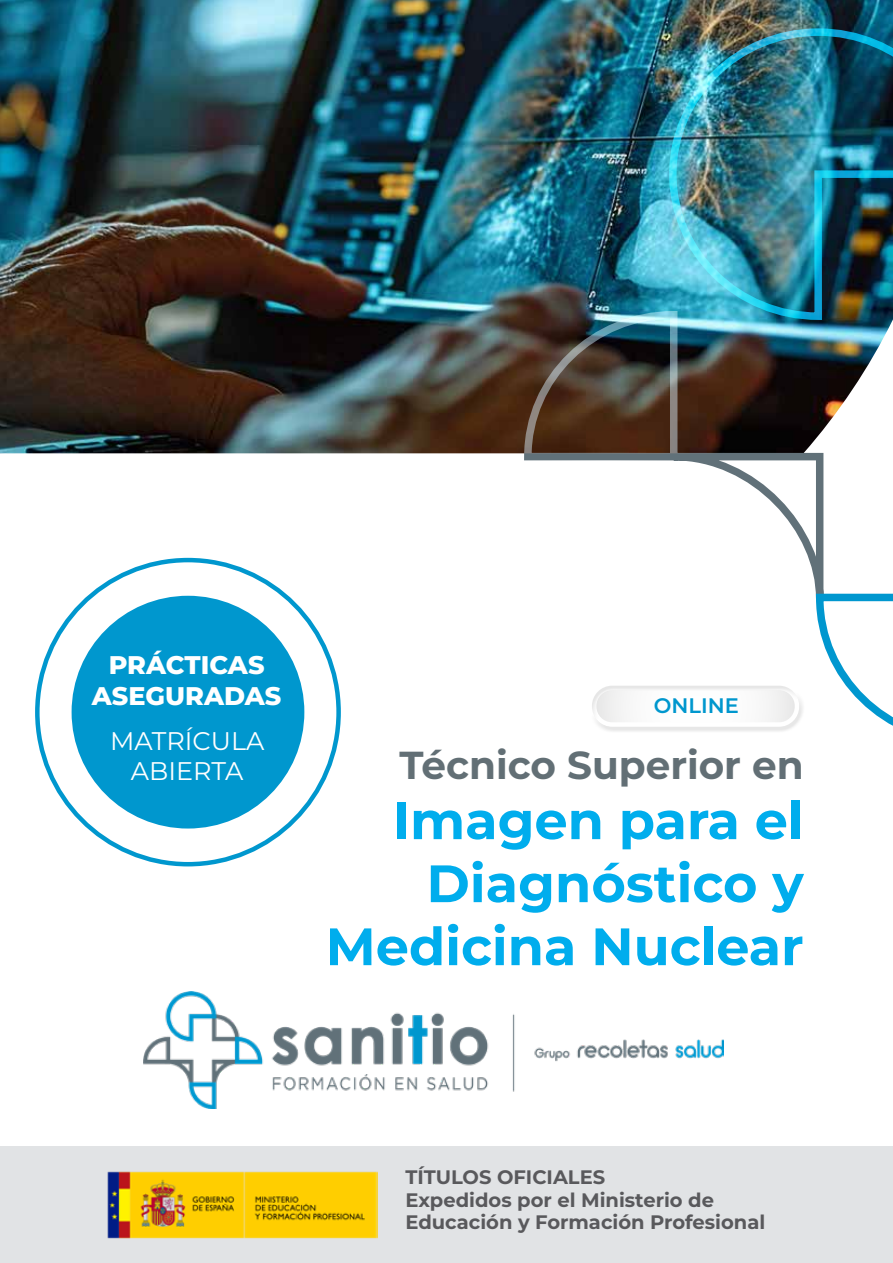
<style>
.page{position:relative;width:893px;height:1263px;background:#fff}
.page>*{position:absolute;margin:0;border:0;box-sizing:border-box;transform-origin:0 0}
.t1{font:700 52.5px/63px "Montserrat";color:#00aded;text-align:right}
.t2{font:700 39px "Montserrat";color:#626f75}
.t3{font:800 25.5px/30.6px "Montserrat";color:#fff;text-align:center}
.t4{font:25.5px/30.6px "Montserrat";color:#fff;text-align:center}
.t5{font:600 21px "Montserrat";color:#0097ce}
.t6{font:700 19.5px/22.5px "Montserrat";color:#59595c}
</style>
<div class="page">
<div style="left:591px;top:693px;width:214px;height:40px;background:#fff;opacity:.75"></div>
<div style="left:586px;top:680px;width:215px;height:41px;background:#000;opacity:.75"></div>
<img style="left:0;top:0;width:893px;height:453px">
<div style="left:0;top:1146px;width:893px;height:117px;background:#e1e3e5"></div>
<div style="left:72px;top:596px;width:232px;height:232px;background:#0097ce;border-radius:50%"></div>
<img style="left:107px;top:1171px;width:271px;height:67px">
<img style="left:665px;top:27px;width:228px;height:426px">
<img style="left:523px;top:307px;width:304px;height:283px">
<svg style="left:815px;top:590px;width:78px;height:136px"></svg>
<img style="left:144px;top:992px;width:580px;height:116px">
<h3 class="t3" style="left:92px;top:648px;width:191px">PRÁCTICAS<br>ASEGURADAS</h3>
<h3 class="t4" style="left:110px;top:724px;width:156px">MATRÍCULA<br>ABIERTA</h3>
<p class="t5" style="left:654px;top:691px;width:87px">ONLINE</p>
<h2 class="t2" style="left:399px;top:737px;width:406px">Técnico Superior en</h2>
<h1 class="t1" style="left:326px;top:786px;width:480px">Imagen para el<br>Diagnóstico y<br>Medicina Nuclear</h1>
<p class="t6" style="left:405px;top:1165px;width:361px">TÍTULOS OFICIALES<br>Expedidos por el Ministerio de<br>Educación y Formación Profesional</p>
</div>
